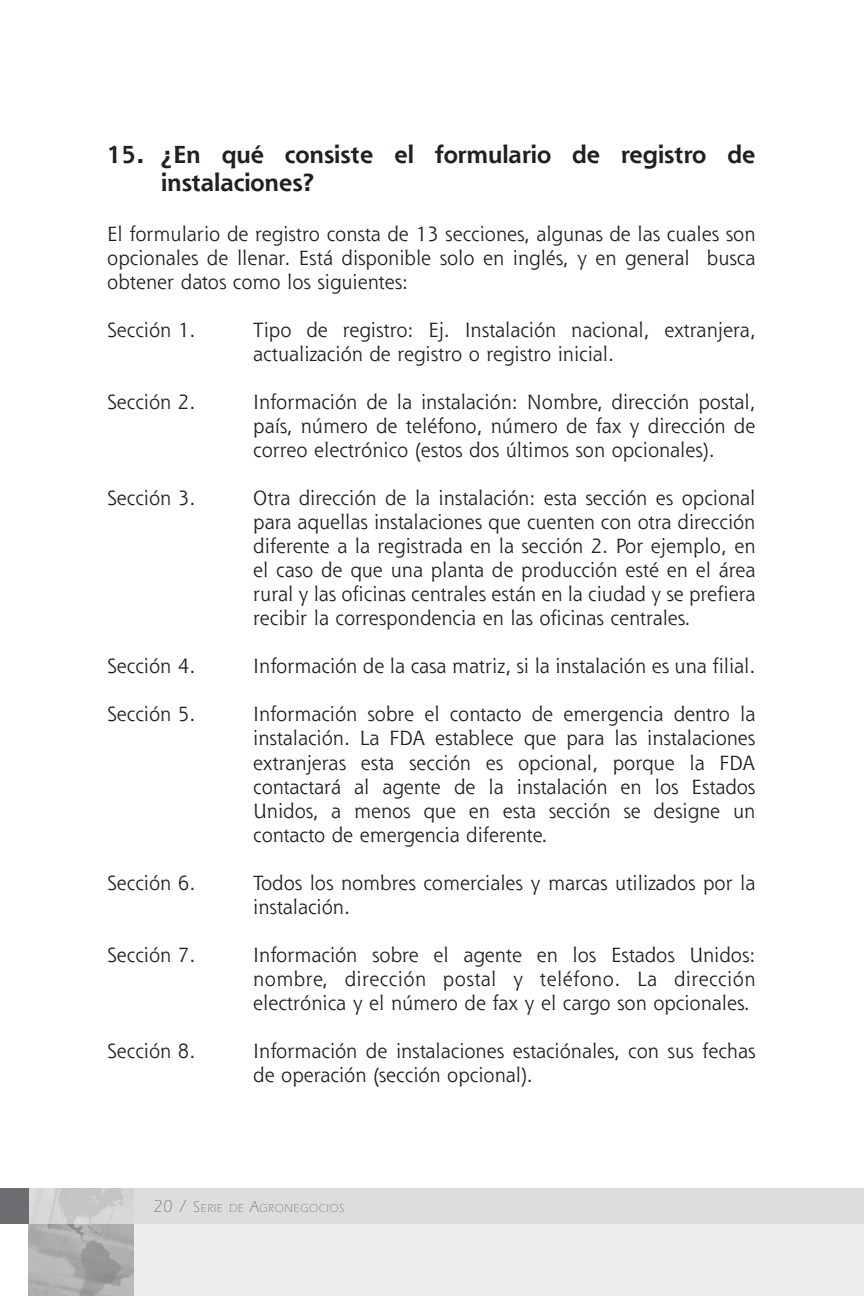
<style>
.page{position:relative;width:864px;height:1296px;background:#fff}
.page>*{position:absolute;margin:0;border:0;box-sizing:border-box;transform-origin:0 0}
.t1{font:700 24px/28.8px "Shannon";color:#231f20}
.t2{font:20px/24px "Shannon";color:#231f20;text-align:justify}
.t3{font:300 12px "Itc Eras";letter-spacing:.07em;color:#6c6d70;scale:.95 1}
.s1{font-size:18px}
.s2{font-size:16px}
</style>
<div class="page">
<div style="left:95px;top:1206px;width:769px;height:90px;background:#eeeeef"></div>
<div style="left:0;top:1188px;width:864px;height:36px;background:#dcdddf"></div>
<img style="left:29px;top:1224px;width:105px;height:72px">
<img style="left:31px;top:1188px;width:103px;height:36px">
<div style="left:0;top:1188px;width:29px;height:36px;background:#6c6d70"></div>
<p class="t1" style="left:161px;top:142px;width:596px;text-indent:-54px">15. ¿En qué consiste el formulario de registro de instalaciones?</p>
<p class="t2" style="left:107px;top:224px;width:650px">El formulario de registro consta de 13 secciones, algunas de las cuales son opcionales de llenar. Está disponible solo en inglés, y en general busca obtener datos como los siguientes:</p>
<p class="t2" style="left:107px;top:320px;width:90px">Sección 1.</p>
<p class="t2" style="left:253px;top:320px;width:504px">Tipo de registro: Ej. Instalación nacional, extranjera, actualización de registro o registro inicial.</p>
<p class="t2" style="left:107px;top:392px;width:89px">Sección 2.</p>
<p class="t2" style="left:253px;top:392px;width:504px">Información de la instalación: Nombre, dirección postal, país, número de teléfono, número de fax y dirección de correo electrónico (estos dos últimos son opcionales).</p>
<p class="t2" style="left:107px;top:488px;width:90px">Sección 3.</p>
<p class="t2" style="left:253px;top:488px;width:504px">Otra dirección de la instalación: esta sección es opcional para aquellas instalaciones que cuenten con otra dirección diferente a la registrada en la sección 2. Por ejemplo, en el caso de que una planta de producción esté en el área rural y las oficinas centrales están en la ciudad y se prefiera recibir la correspondencia en las oficinas centrales.</p>
<p class="t2" style="left:107px;top:657px;width:90px">Sección 4.</p>
<p class="t2" style="left:253px;top:657px;width:504px">Información de la casa matriz, si la instalación es una filial.</p>
<p class="t2" style="left:107px;top:705px;width:89px">Sección 5.</p>
<p class="t2" style="left:253px;top:705px;width:504px">Información sobre el contacto de emergencia dentro la instalación. La FDA establece que para las instalaciones extranjeras esta sección es opcional, porque la FDA contactará al agente de la instalación en los Estados Unidos, a menos que en esta sección se designe un contacto de emergencia diferente.</p>
<p class="t2" style="left:107px;top:873px;width:90px">Sección 6.</p>
<p class="t2" style="left:253px;top:873px;width:504px">Todos los nombres comerciales y marcas utilizados por la instalación.</p>
<p class="t2" style="left:107px;top:945px;width:90px">Sección 7.</p>
<p class="t2" style="left:253px;top:945px;width:504px">Información sobre el agente en los Estados Unidos: nombre, dirección postal y teléfono. La dirección electrónica y el número de fax y el cargo son opcionales.</p>
<p class="t2" style="left:107px;top:1041px;width:90px">Sección 8.</p>
<p class="t2" style="left:253px;top:1041px;width:504px">Información de instalaciones estaciónales, con sus fechas de operación (sección opcional).</p>
<p class="t3" style="left:153px;top:1204px;width:203px"><span class="s1">20 /</span> <span class="s2">S</span>ERIE DE <span class="s2">A</span>GRONEGOCIOS</p>
</div>
